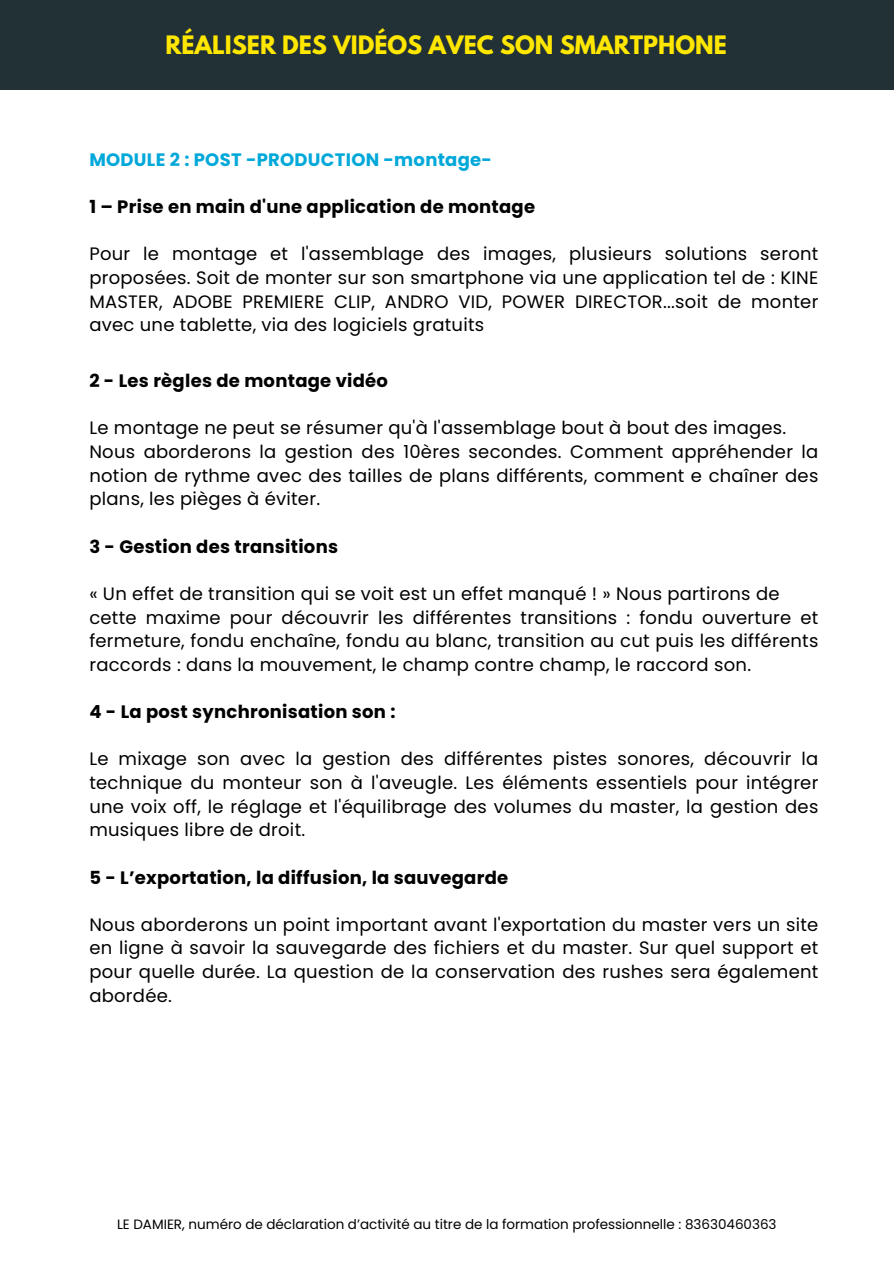
<style>
.page{position:relative;width:894px;height:1264px;background:#fff}
.page>*{position:absolute;margin:0;border:0;box-sizing:border-box;transform-origin:0 0}
.t1{font:700 22.5px "League Spartan";color:#ffe700}
.t2{font:18px/23.7px "Poppins";letter-spacing:.015em;color:#000;text-align:justify}
.t3{font:700 18px "Poppins";letter-spacing:.015em;color:#000}
.t4{font:700 18px "Poppins";letter-spacing:.015em;color:#00a8da}
.t5{font:13.5px "Poppins";color:#000}
</style>
<div class="page">
<div style="left:0;top:0;width:893px;height:89px;background:#223136"></div>
<p class="t1" style="left:165px;top:27px;width:563px">RÉALISER DES VIDÉOS AVEC SON SMARTPHONE</p>
<p class="t4" style="left:89px;top:149px;width:404px">MODULE 2 : POST -PRODUCTION -montage-</p>
<p class="t3" style="left:89px;top:196px;width:447px">1 – Prise en main d'une application de montage</p>
<p class="t2" style="left:89px;top:242px;width:730px">Pour le montage et l'assemblage des images, plusieurs solutions seront proposées. Soit de monter sur son smartphone via une application tel de : KINE MASTER, ADOBE PREMIERE CLIP, ANDRO VID, POWER DIRECTOR...soit de monter avec une tablette, via des logiciels gratuits</p>
<p class="t3" style="left:89px;top:370px;width:300px">2 - Les règles de montage vidéo</p>
<p class="t2" style="left:89px;top:416px;width:730px;text-align:left">Le montage ne peut se résumer qu'à l'assemblage bout à bout des images.<br>Nous aborderons la gestion des 10ères secondes. Comment appréhender la notion de rythme avec des tailles de plans différents, comment e chaîner des plans, les pièges à éviter.</p>
<p class="t3" style="left:89px;top:536px;width:250px">3 - Gestion des transitions</p>
<p class="t2" style="left:89px;top:582px;width:730px;text-align:left">« Un effet de transition qui se voit est un effet manqué ! » Nous partirons de cette maxime pour découvrir les différentes transitions : fondu ouverture et fermeture, fondu enchaîne, fondu au blanc, transition au cut puis les différents raccords : dans la mouvement, le champ contre champ, le raccord son.</p>
<p class="t3" style="left:89px;top:701px;width:307px">4 - La post synchronisation son :</p>
<p class="t2" style="left:89px;top:747px;width:730px">Le mixage son avec la gestion des différentes pistes sonores, découvrir la technique du monteur son à l'aveugle. Les éléments essentiels pour intégrer une voix off, le réglage et l'équilibrage des volumes du master, la gestion des musiques libre de droit.</p>
<p class="t3" style="left:89px;top:866px;width:420px">5 - L’exportation, la diffusion, la sauvegarde</p>
<p class="t2" style="left:89px;top:912px;width:730px">Nous aborderons un point important avant l'exportation du master vers un site en ligne à savoir la sauvegarde des fichiers et du master. Sur quel support et pour quelle durée. La question de la conservation des rushes sera également abordée.</p>
<p class="t5" style="left:117px;top:1216px;width:660px">LE DAMIER, numéro de déclaration d’activité au titre de la formation professionnelle : 83630460363</p>
</div>
